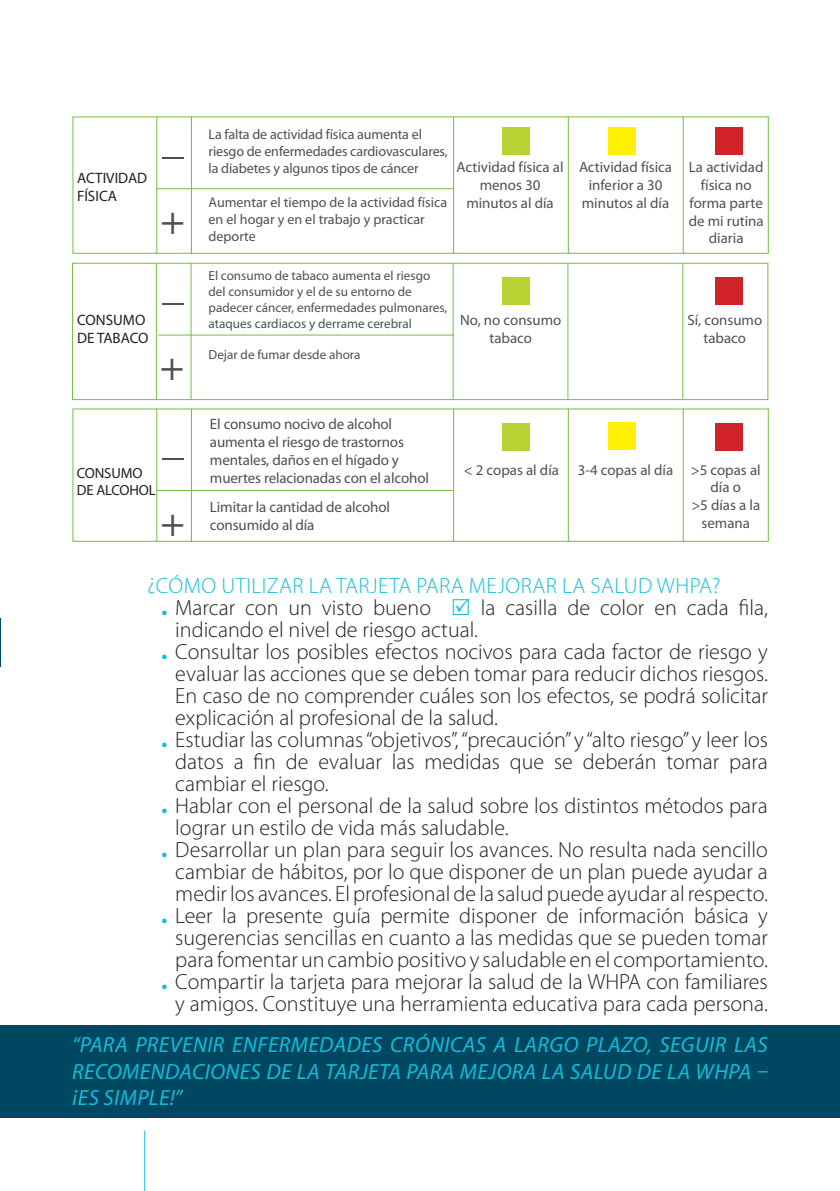
<style>
.page{position:relative;width:840px;height:1191px;background:#fff}
.page>*{position:absolute;margin:0;border:0;box-sizing:border-box;transform-origin:0 0}
.t1{font:300 42.2px "Univers";color:#4e5051}
.t2{font:300 22px/22px "Myriad Pro";color:#231f20;text-align:justify}
.t3{font:italic 22px/26.4px "Myriad Pro";letter-spacing:.02em;color:#12bdda;text-align:justify}
.t4{font:300 22px "Myriad Pro";letter-spacing:.02em;color:#12bdda}
.t5{font:15px/18px "Myriad Pro";letter-spacing:-.01em;color:#4e5051}
.t6{font:15px "Myriad Pro";color:#231f20}
.t7{font:14.8px/17.8px "Myriad Pro";color:#4e5051;text-align:center}
.t8{font:14.6px "Myriad Pro";letter-spacing:-.01em;color:#231f20}
.t9{font:14.2px/17px "Myriad Pro";letter-spacing:-.01em;color:#4e5051}
.t10{font:13.2px/15.8px "Myriad Pro";color:#4e5051}
.s1{font-weight:900;color:#12bdda}
</style>
<div class="page">
<hr style="left:144px;top:1130px;width:1px;height:61px;background:#12bdda">
<hr style="left:0;top:618px;width:1px;height:48px;background:#004762">
<div style="left:0;top:1024px;width:839px;height:93px;background:#004762"></div>
<div style="left:72px;top:116px;width:696px;height:138px;border:1px solid #74bf43"></div>
<svg style="left:162px;top:157px;width:22px;height:1px"></svg>
<hr style="left:156px;top:188px;width:297px;height:1px;background:#74bf43">
<hr style="left:156px;top:116px;width:1px;height:138px;background:#74bf43">
<hr style="left:191px;top:116px;width:1px;height:138px;background:#74bf43">
<hr style="left:453px;top:116px;width:1px;height:138px;background:#74bf43">
<hr style="left:567px;top:116px;width:1px;height:138px;background:#74bf43">
<hr style="left:682px;top:116px;width:1px;height:138px;background:#74bf43">
<div style="left:714px;top:127px;width:28px;height:27px;background:#d1232a"></div>
<div style="left:608px;top:127px;width:28px;height:27px;background:#fff101"></div>
<div style="left:501px;top:127px;width:28px;height:27px;background:#b7d333"></div>
<div style="left:72px;top:263px;width:695px;height:137px;border:1px solid #74bf43"></div>
<hr style="left:162px;top:303px;width:21px;height:2px;background:#4e5051">
<hr style="left:158px;top:335px;width:296px;height:1px;background:#74bf43">
<hr style="left:156px;top:263px;width:1px;height:137px;background:#74bf43">
<hr style="left:190px;top:263px;width:1px;height:137px;background:#74bf43">
<hr style="left:452px;top:263px;width:1px;height:137px;background:#74bf43">
<hr style="left:567px;top:263px;width:1px;height:137px;background:#74bf43">
<hr style="left:682px;top:263px;width:1px;height:137px;background:#74bf43">
<div style="left:714px;top:277px;width:28px;height:27px;background:#d1232a"></div>
<div style="left:501px;top:277px;width:28px;height:27px;background:#b7d333"></div>
<div style="left:608px;top:422px;width:28px;height:28px;background:#fff101"></div>
<div style="left:72px;top:408px;width:696px;height:134px;border:1px solid #74bf43"></div>
<hr style="left:162px;top:458px;width:22px;height:2px;background:#4e5051">
<hr style="left:156px;top:490px;width:297px;height:1px;background:#74bf43">
<hr style="left:156px;top:408px;width:1px;height:134px;background:#74bf43">
<hr style="left:191px;top:408px;width:1px;height:134px;background:#74bf43">
<hr style="left:453px;top:408px;width:1px;height:134px;background:#74bf43">
<hr style="left:567px;top:408px;width:1px;height:134px;background:#74bf43">
<hr style="left:682px;top:408px;width:1px;height:134px;background:#74bf43">
<div style="left:714px;top:423px;width:28px;height:28px;background:#d1232a"></div>
<div style="left:501px;top:423px;width:28px;height:28px;background:#b7d333"></div>
<p class="t6" style="left:77px;top:169px;width:72px">ACTIVIDAD</p>
<p class="t6" style="left:77px;top:187px;width:41px">FÍSICA</p>
<p class="t1" style="left:158px;top:193px;width:29px">+</p>
<p class="t6" style="left:77px;top:311px;width:70px">CONSUMO</p>
<p class="t6" style="left:77px;top:329px;width:73px">DE TABACO</p>
<p class="t1" style="left:158px;top:340px;width:29px">+</p>
<p class="t8" style="left:77px;top:464px;width:67px">CONSUMO</p>
<p class="t8" style="left:77px;top:481px;width:80px">DE ALCOHOL</p>
<p class="t1" style="left:158px;top:495px;width:29px">+</p>
<p class="t9" style="left:208px;top:126px;width:241px">La falta de actividad física aumenta el riesgo de enfermedades cardiovasculares, la diabetes y algunos tipos de cáncer</p>
<p class="t9" style="left:208px;top:194px;width:240px">Aumentar el tiempo de la actividad física en el hogar y en el trabajo y practicar deporte</p>
<p class="t7" style="left:456px;top:158px;width:108px">Actividad física al menos 30</p>
<p class="t7" style="left:466px;top:194px;width:89px">minutos al día</p>
<p class="t7" style="left:578px;top:158px;width:95px">Actividad física inferior a 30</p>
<p class="t7" style="left:581px;top:194px;width:89px">minutos al día</p>
<p class="t7" style="left:688px;top:158px;width:76px">La actividad física no forma parte de mi rutina diaria</p>
<p class="t10" style="left:208px;top:268px;width:240px">El consumo de tabaco aumenta el riesgo del consumidor y el de su entorno de padecer cáncer, enfermedades pulmonares, ataques cardiacos y derrame cerebral</p>
<p class="t10" style="left:208px;top:347px;width:153px">Dejar de fumar desde ahora</p>
<p class="t7" style="left:460px;top:311px;width:103px">No, no consumo tabaco</p>
<p class="t7" style="left:687px;top:311px;width:76px">Sí, consumo tabaco</p>
<p class="t5" style="left:210px;top:414px;width:220px">El consumo nocivo de alcohol aumenta el riesgo de trastornos mentales, daños en el hígado y muertes relacionadas con el alcohol</p>
<p class="t5" style="left:210px;top:498px;width:181px">Limitar la cantidad de alcohol</p>
<p class="t5" style="left:210px;top:516px;width:106px">consumido al día</p>
<p class="t7" style="left:463px;top:460px;width:97px">&lt; 2 copas al día</p>
<p class="t7" style="left:577px;top:460px;width:97px">3-4 copas al día</p>
<p class="t7" style="left:690px;top:460px;width:71px">&gt;5 copas al día o</p>
<p class="t7" style="left:691px;top:496px;width:70px">&gt;5 días a la semana</p>
<p class="t4" style="left:147px;top:573px;width:574px">¿CÓMO UTILIZAR LA TARJETA PARA MEJORAR LA SALUD WHPA?</p>
<p class="t2" style="left:161px;top:597px;width:271px"><span class="s1">.</span> Marcar con un visto bueno</p>
<p class="t2" style="left:480px;top:597px;width:288px">la casilla de color en cada fila,</p>
<p class="t2" style="left:175px;top:619px;width:304px">indicando el nivel de riesgo actual.</p>
<p class="t2" style="left:175px;top:641px;width:594px;text-indent:-14px"><span class="s1">.</span> Consultar los posibles efectos nocivos para cada factor de riesgo y evaluar las acciones que se deben tomar para reducir dichos riesgos.<br>En caso de no comprender cuáles son los efectos, se podrá solicitar explicación al profesional de la salud.</p>
<p class="t2" style="left:175px;top:729px;width:594px;text-indent:-14px"><span class="s1">.</span> Estudiar las columnas “objetivos”, “precaución” y “alto riesgo” y leer los datos a fin de evaluar las medidas que se deberán tomar para cambiar el riesgo.</p>
<p class="t2" style="left:175px;top:795px;width:593px;text-indent:-14px"><span class="s1">.</span> Hablar con el personal de la salud sobre los distintos métodos para lograr un estilo de vida más saludable.</p>
<p class="t2" style="left:175px;top:839px;width:593px;text-indent:-14px"><span class="s1">.</span> Desarrollar un plan para seguir los avances. No resulta nada sencillo cambiar de hábitos, por lo que disponer de un plan puede ayudar a medir los avances. El profesional de la salud puede ayudar al respecto.</p>
<p class="t2" style="left:175px;top:905px;width:593px;text-indent:-14px"><span class="s1">.</span> Leer la presente guía permite disponer de información básica y sugerencias sencillas en cuanto a las medidas que se pueden tomar para fomentar un cambio positivo y saludable en el comportamiento.</p>
<p class="t2" style="left:161px;top:971px;width:608px;text-align:right"><span class="s1">.</span> Compartir la tarjeta para mejorar la salud de la WHPA con familiares y amigos. Constituye una herramienta educativa para cada persona.</p>
<p class="t3" style="left:72px;top:1031px;width:696px">“PARA PREVENIR ENFERMEDADES CRÓNICAS A LARGO PLAZO, SEGUIR LAS RECOMENDACIONES DE LA TARJETA PARA MEJORA LA SALUD DE LA WHPA – ¡ES SIMPLE!”</p>
</div>
